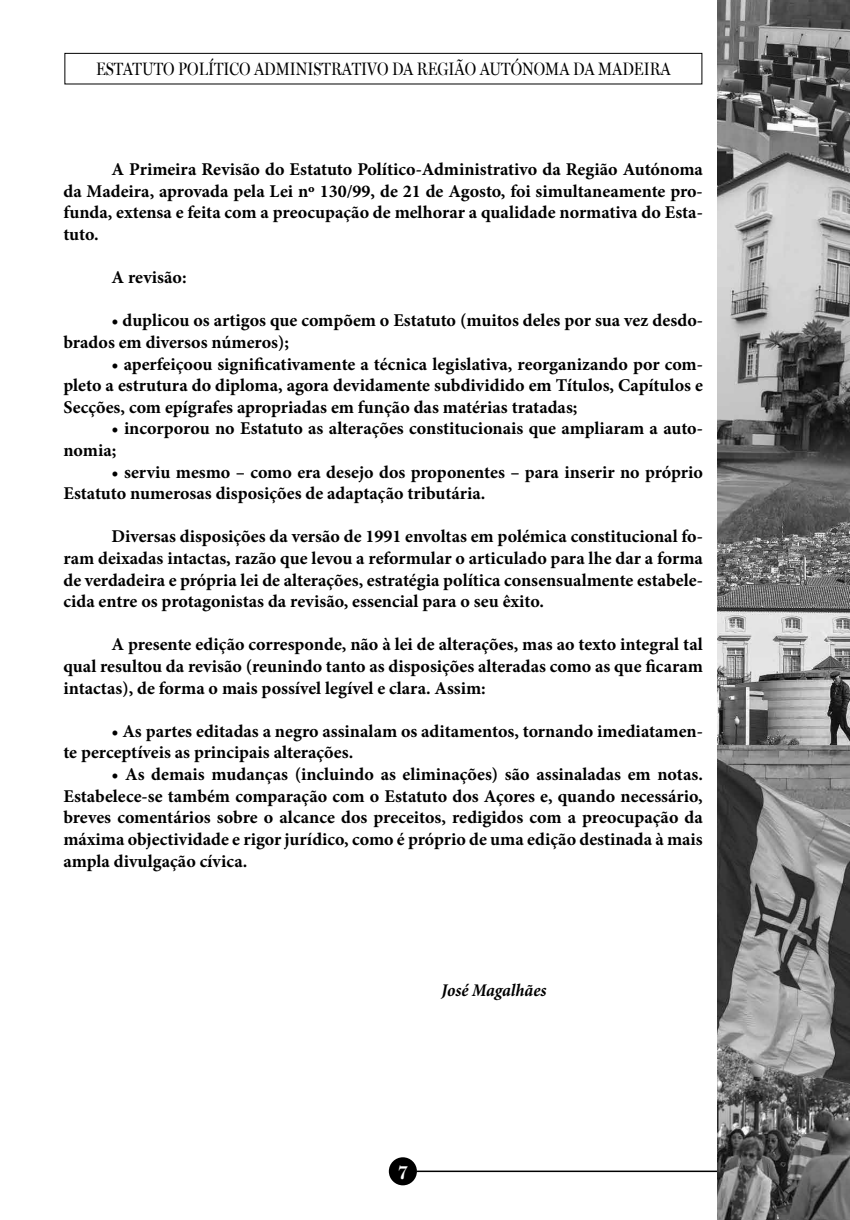
<style>
.page{position:relative;width:850px;height:1220px;background:#fff}
.page>*{position:absolute;margin:0;border:0;box-sizing:border-box;transform-origin:0 0}
.t1{font:700 18px/21.6px "Minion Pro";color:#000;text-align:justify}
.t2{font:18px "Miller Display";color:#000;scale:.82 1}
.t3{font:italic 700 condensed 18px "Minion Pro";letter-spacing:-.005em;color:#000}
.t4{font:700 18px "Miller Display";color:#fff}
</style>
<div class="page">
<hr style="left:416px;top:1170px;width:434px;height:2px;background:#000">
<div style="left:389px;top:1157px;width:28px;height:28px;background:#000;border-radius:50%"></div>
<img style="left:717px;top:0;width:133px;height:1220px">
<div style="left:64px;top:53px;width:638px;height:31px;border:1px solid #000"></div>
<p class="t2" style="left:96px;top:58px;width:702px">ESTATUTO POLÍTICO ADMINISTRATIVO DA REGIÃO AUTÓNOMA DA MADEIRA</p>
<p class="t1" style="left:63px;top:158px;width:641px;text-indent:48px">A Primeira Revisão do Estatuto Político-Administrativo da Região Autónoma da Madeira, aprovada pela Lei nº 130/99, de 21 de Agosto, foi simultaneamente pro&shy;funda, extensa e feita com a preocupação de melhorar a qualidade normativa do Esta&shy;tuto.</p>
<p class="t1" style="left:111px;top:266px;width:77px">A revisão:</p>
<p class="t1" style="left:63px;top:309px;width:641px;text-indent:48px">• duplicou os artigos que compõem o Estatuto (muitos deles por sua vez desdo&shy;brados em diversos números);</p>
<p class="t1" style="left:63px;top:353px;width:641px;text-indent:48px">• aperfeiçoou significativamente a técnica legislativa, reorganizando por com&shy;pleto a estrutura do diploma, agora devidamente subdividido em Títulos, Capítulos e Secções, com epígrafes apropriadas em função das matérias tratadas;</p>
<p class="t1" style="left:63px;top:417px;width:641px;text-indent:48px">• incorporou no Estatuto as alterações constitucionais que ampliaram a auto&shy;nomia;</p>
<p class="t1" style="left:63px;top:461px;width:641px;text-indent:48px">• serviu mesmo – como era desejo dos proponentes – para inserir no próprio<br>Estatuto numerosas disposições de adaptação tributária.</p>
<p class="t1" style="left:63px;top:525px;width:641px;text-indent:48px">Diversas disposições da versão de 1991 envoltas em polémica constitucional fo&shy;ram deixadas intactas, razão que levou a reformular o articulado para lhe dar a forma de verdadeira e própria lei de alterações, estratégia política consensualmente estabele&shy;cida entre os protagonistas da revisão, essencial para o seu êxito.</p>
<p class="t1" style="left:63px;top:633px;width:641px;text-indent:48px">A presente edição corresponde, não à lei de alterações, mas ao texto integral tal qual resultou da revisão (reunindo tanto as disposições alteradas como as que ficaram intactas), de forma o mais possível legível e clara. Assim:</p>
<p class="t1" style="left:63px;top:720px;width:641px;text-indent:48px">• As partes editadas a negro assinalam os aditamentos, tornando imediatamen&shy;te perceptíveis as principais alterações.</p>
<p class="t1" style="left:63px;top:763px;width:641px;text-indent:48px">• As demais mudanças (incluindo as eliminações) são assinaladas em notas.<br>Estabelece-se também comparação com o Estatuto dos Açores e, quando necessário, breves comentários sobre o alcance dos preceitos, redigidos com a preocupação da máxima objectividade e rigor jurídico, como é próprio de uma edição destinada à mais ampla divulgação cívica.</p>
<p class="t3" style="left:441px;top:978px;width:106px">José Magalhães</p>
<p class="t4" style="left:398px;top:1159px;width:10px">7</p>
</div>
